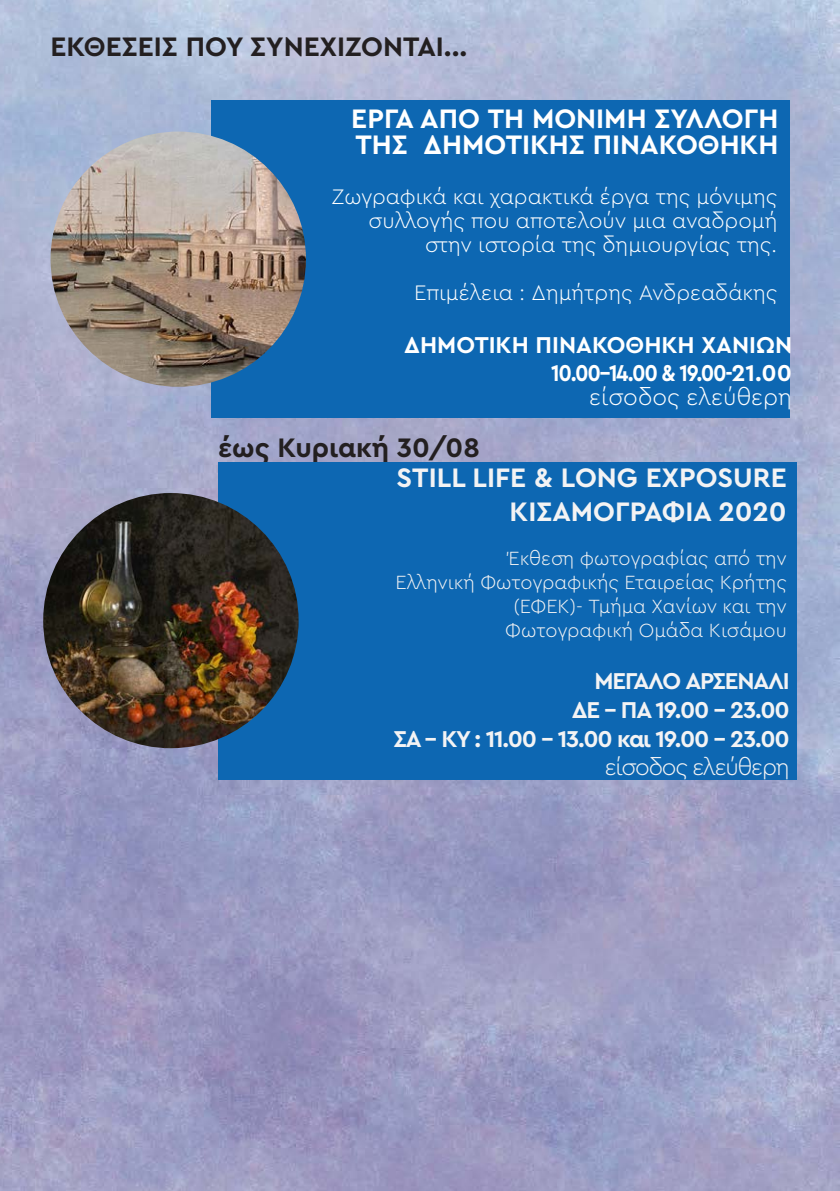
<style>
.page{position:relative;width:840px;height:1191px;background:#fff}
.page>*{position:absolute;margin:0;border:0;box-sizing:border-box;transform-origin:0 0}
.t1{font:700 28px/26px "Cera Pro";color:#fff}
.t2{font:700 28px "Cera Pro";color:#231f20}
.t3{font:700 28px "Cera Pro";color:#f3f3f4}
.t4{font:700 24px "Cera Pro";letter-spacing:-.05em;color:#f3f3f4}
.t5{font:700 24px/24px "Cera Pro";letter-spacing:-.06em;color:#fff;text-align:right;scale:.89 1}
.t6{font:700 24px "Cera Pro";color:#fff}
.t7{font:300 24px "Cera Pro";letter-spacing:-.05em;color:#f3f3f4}
.t8{font:300 22px/24px "Cera Pro";color:#fff;text-align:right}
.t9{font:300 20px "Cera Pro";color:#f3f3f4}
.s1{font-weight:300}
</style>
<div class="page">
<img style="left:0;top:0;width:839px;height:1191px">
<div style="left:211px;top:100px;width:578px;height:318px;background:#0d67b2"></div>
<img style="left:50px;top:132px;width:256px;height:255px;border-radius:128px">
<div style="left:218px;top:462px;width:578px;height:317px;background:#0d67b2"></div>
<img style="left:43px;top:493px;width:255px;height:255px;border-radius:128px">
<p class="t2" style="left:50px;top:28px;width:418px">ΕΚΘΕΣΕΙΣ ΠΟΥ ΣΥΝΕΧΙΖΟΝΤΑΙ...</p>
<p class="t1" style="left:351px;top:104px;width:428px">ΕΡΓΑ ΑΠΟ ΤΗ ΜΟΝΙΜΗ ΣΥΛΛΟΓΗ<br>ΤΗΣ ΔΗΜΟΤΙΚΗΣ ΠΙΝΑΚΟΘΗΚΗ</p>
<p class="t8" style="left:331px;top:184px;width:447px">Ζωγραφικά και χαρακτικά έργα της μόνιμης συλλογής που αποτελούν μια αναδρομή στην ιστορία της δημιουργίας της.</p>
<p class="t8" style="left:414px;top:280px;width:364px">Επιμέλεια : Δημήτρης Ανδρεαδάκης</p>
<p class="t6" style="left:404px;top:328px;width:389px">ΔΗΜΟΤΙΚΗ ΠΙΝΑΚΟΘΗΚΗ ΧΑΝΙΩΝ</p>
<p class="t5" style="left:551px;top:360px;width:272px">10.00-14.00 &amp; 19.00-21.00 <span class="s1">είσοδος ελεύθερη</span></p>
<p class="t2" style="left:218px;top:429px;width:263px">έως Κυριακή 30/08</p>
<p class="t3" style="left:396px;top:459px;width:391px">STILL LIFE &amp; LONG EXPOSURE</p>
<p class="t3" style="left:509px;top:493px;width:278px">ΚΙΣΑΜΟΓΡΑΦΙΑ 2020</p>
<p class="t9" style="left:508px;top:545px;width:279px">Έκθεση φωτογραφίας από την</p>
<p class="t9" style="left:395px;top:569px;width:392px">Ελληνική Φωτογραφικής Εταιρείας Κρήτης</p>
<p class="t9" style="left:513px;top:593px;width:275px">(ΕΦΕΚ)- Τμήμα Χανίων και την</p>
<p class="t9" style="left:505px;top:617px;width:283px">Φωτογραφική Ομάδα Κισάμου</p>
<p class="t4" style="left:594px;top:665px;width:196px">ΜΕΓΑΛΟ ΑΡΣΕΝΑΛΙ</p>
<p class="t4" style="left:571px;top:693px;width:219px">ΔΕ - ΠΑ 19.00 - 23.00</p>
<p class="t4" style="left:393px;top:722px;width:397px">ΣΑ - ΚΥ : 11.00 - 13.00 και 19.00 - 23.00</p>
<p class="t7" style="left:604px;top:751px;width:186px">είσοδος ελεύθερη</p>
</div>
